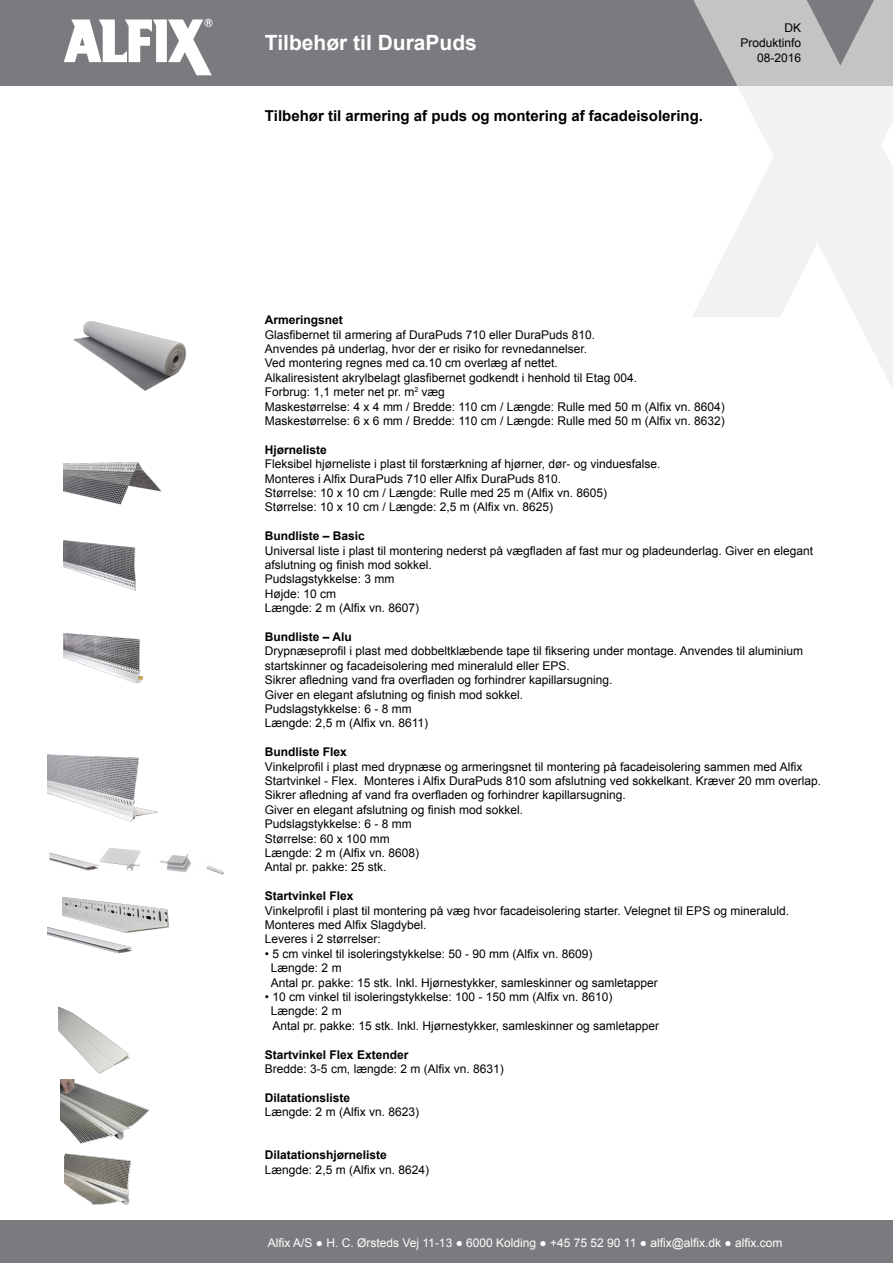
<style>
.page{position:relative;width:893px;height:1263px;background:#fff}
.page>*{position:absolute;margin:0;border:0;box-sizing:border-box;transform-origin:0 0}
.t1{font:700 21px "Arial";color:#fff}
.Brødtekst{font:700 15px "Arial";color:#000}
.Brødtekst-2{font:12px/14.4px "Arial";color:#000}
.Brødtekst-3{font:700 12px "Arial";color:#000}
.t2{font:12px "Arial";color:#fff}
</style>
<div class="page">
<div style="left:0;top:0;width:893px;height:85px;background:#7b7b7f"></div>
<div style="left:0;top:1220px;width:893px;height:43px;background:#7b7b7f"></div>
<svg style="left:691px;top:0;width:202px;height:388px"></svg>
<svg style="left:64px;top:19px;width:149px;height:56px"></svg>
<img style="left:73px;top:321px;width:114px;height:70px">
<img style="left:64px;top:540px;width:72px;height:51px">
<img style="left:59px;top:1007px;width:71px;height:83px">
<img style="left:61px;top:1079px;width:89px;height:60px">
<img style="left:64px;top:1139px;width:68px;height:66px">
<img style="left:64px;top:462px;width:98px;height:43px">
<img style="left:64px;top:633px;width:80px;height:50px">
<img style="left:63px;top:897px;width:106px;height:34px">
<img style="left:47px;top:906px;width:98px;height:48px">
<img style="left:47px;top:754px;width:111px;height:68px">
<img style="left:49px;top:849px;width:175px;height:26px">
<p class="t1" style="left:265px;top:29px;width:213px">Tilbehør til DuraPuds</p>
<p class="Brødtekst" style="left:265px;top:106px;width:440px">Tilbehør til armering af puds og montering af facadeisolering.</p>
<p class="Brødtekst-2" style="left:785px;top:21px;width:18px">DK</p>
<p class="Brødtekst-2" style="left:741px;top:36px;width:62px">Produktinfo</p>
<p class="Brødtekst-2" style="left:757px;top:51px;width:46px">08-2016</p>
<p class="Brødtekst-3" style="left:265px;top:312px;width:80px">Armeringsnet</p>
<p class="Brødtekst-2" style="left:265px;top:327px;width:332px">Glasfibernet til armering af DuraPuds 710 eller DuraPuds 810.</p>
<p class="Brødtekst-2" style="left:265px;top:342px;width:324px">Anvendes på underlag, hvor der er risiko for revnedannelser.</p>
<p class="Brødtekst-2" style="left:265px;top:356px;width:294px">Ved montering regnes med ca.10 cm overlæg af nettet.</p>
<p class="Brødtekst-2" style="left:265px;top:370px;width:374px">Alkaliresistent akrylbelagt glasfibernet godkendt i henhold til Etag 004.</p>
<p class="Brødtekst-2" style="left:265px;top:385px;width:181px">Forbrug: 1,1 meter net pr. m<sup>2</sup> væg</p>
<p class="Brødtekst-2" style="left:265px;top:399px;width:461px">Maskestørrelse: 4 x 4 mm / Bredde: 110 cm / Længde: Rulle med 50 m (Alfix vn. 8604)</p>
<p class="Brødtekst-2" style="left:265px;top:414px;width:461px">Maskestørrelse: 6 x 6 mm / Bredde: 110 cm / Længde: Rulle med 50 m (Alfix vn. 8632)</p>
<p class="Brødtekst-3" style="left:265px;top:441px;width:64px">Hjørneliste</p>
<p class="Brødtekst-2" style="left:265px;top:457px;width:397px">Fleksibel hjørneliste i plast til forstærkning af hjørner, dør- og vinduesfalse.</p>
<p class="Brødtekst-2" style="left:265px;top:471px;width:298px">Monteres i Alfix DuraPuds 710 eller Alfix DuraPuds 810.</p>
<p class="Brødtekst-2" style="left:265px;top:486px;width:344px">Størrelse: 10 x 10 cm / Længde: Rulle med 25 m (Alfix vn. 8605)</p>
<p class="Brødtekst-2" style="left:265px;top:500px;width:290px">Størrelse: 10 x 10 cm / Længde: 2,5 m (Alfix vn. 8625)</p>
<p class="Brødtekst-3" style="left:265px;top:528px;width:102px">Bundliste – Basic</p>
<p class="Brødtekst-2" style="left:265px;top:543px;width:550px">Universal liste i plast til montering nederst på vægfladen af fast mur og pladeunderlag. Giver en elegant afslutning og finish mod sokkel.</p>
<p class="Brødtekst-2" style="left:265px;top:572px;width:131px">Pudslagstykkelse: 3 mm</p>
<p class="Brødtekst-2" style="left:265px;top:586px;width:73px">Højde: 10 cm</p>
<p class="Brødtekst-2" style="left:265px;top:601px;width:156px">Længde: 2 m (Alfix vn. 8607)</p>
<p class="Brødtekst-3" style="left:265px;top:629px;width:88px">Bundliste – Alu</p>
<p class="Brødtekst-2" style="left:265px;top:644px;width:540px">Drypnæseprofil i plast med dobbeltklæbende tape til fiksering under montage. Anvendes til aluminium startskinner og facadeisolering med mineraluld eller EPS.</p>
<p class="Brødtekst-2" style="left:265px;top:673px;width:349px">Sikrer afledning vand fra overfladen og forhindrer kapillarsugning.</p>
<p class="Brødtekst-2" style="left:265px;top:687px;width:260px">Giver en elegant afslutning og finish mod sokkel.</p>
<p class="Brødtekst-2" style="left:265px;top:702px;width:148px">Pudslagstykkelse: 6 - 8 mm</p>
<p class="Brødtekst-2" style="left:265px;top:716px;width:165px">Længde: 2,5 m (Alfix vn. 8611)</p>
<p class="Brødtekst-3" style="left:265px;top:744px;width:84px">Bundliste Flex</p>
<p class="Brødtekst-2" style="left:265px;top:759px;width:558px">Vinkelprofil i plast med drypnæse og armeringsnet til montering på facadeisolering sammen med Alfix<br>Startvinkel - Flex. Monteres i Alfix DuraPuds 810 som afslutning ved sokkelkant. Kræver 20 mm overlap.</p>
<p class="Brødtekst-2" style="left:265px;top:788px;width:362px">Sikrer afledning af vand fra overfladen og forhindrer kapillarsugning.</p>
<p class="Brødtekst-2" style="left:265px;top:802px;width:260px">Giver en elegant afslutning og finish mod sokkel.</p>
<p class="Brødtekst-2" style="left:265px;top:817px;width:148px">Pudslagstykkelse: 6 - 8 mm</p>
<p class="Brødtekst-2" style="left:265px;top:831px;width:126px">Størrelse: 60 x 100 mm</p>
<p class="Brødtekst-2" style="left:265px;top:846px;width:156px">Længde: 2 m (Alfix vn. 8608)</p>
<p class="Brødtekst-2" style="left:265px;top:860px;width:123px">Antal pr. pakke: 25 stk.</p>
<p class="Brødtekst-3" style="left:265px;top:888px;width:90px">Startvinkel Flex</p>
<p class="Brødtekst-2" style="left:265px;top:903px;width:526px">Vinkelprofil i plast til montering på væg hvor facadeisolering starter. Velegnet til EPS og mineraluld.</p>
<p class="Brødtekst-2" style="left:265px;top:918px;width:163px">Monteres med Alfix Slagdybel.</p>
<p class="Brødtekst-2" style="left:265px;top:932px;width:118px">Leveres i 2 størrelser:</p>
<p class="Brødtekst-2" style="left:265px;top:946px;width:329px">• 5 cm vinkel til isoleringstykkelse: 50 - 90 mm (Alfix vn. 8609)</p>
<p class="Brødtekst-2" style="left:271px;top:961px;width:72px">Længde: 2 m</p>
<p class="Brødtekst-2" style="left:271px;top:975px;width:388px">Antal pr. pakke: 15 stk. Inkl. Hjørnestykker, samleskinner og samletapper</p>
<p class="Brødtekst-2" style="left:265px;top:990px;width:349px">• 10 cm vinkel til isoleringstykkelse: 100 - 150 mm (Alfix vn. 8610)</p>
<p class="Brødtekst-2" style="left:271px;top:1004px;width:72px">Længde: 2 m</p>
<p class="Brødtekst-2" style="left:272px;top:1018px;width:388px">Antal pr. pakke: 15 stk. Inkl. Hjørnestykker, samleskinner og samletapper</p>
<p class="Brødtekst-3" style="left:265px;top:1046px;width:145px">Startvinkel Flex Extender</p>
<p class="Brødtekst-2" style="left:265px;top:1062px;width:240px">Bredde: 3-5 cm, længde: 2 m (Alfix vn. 8631)</p>
<p class="Brødtekst-3" style="left:265px;top:1089px;width:87px">Dilatationsliste</p>
<p class="Brødtekst-2" style="left:265px;top:1105px;width:156px">Længde: 2 m (Alfix vn. 8623)</p>
<p class="Brødtekst-3" style="left:265px;top:1147px;width:124px">Dilatationshjørneliste</p>
<p class="Brødtekst-2" style="left:265px;top:1162px;width:166px">Længde: 2,5 m (Alfix vn. 8624)</p>
<p class="t2" style="left:268px;top:1235px;width:516px">Alfix A/S ● H. C. Ørsteds Vej 11-13 ● 6000 Kolding ● +45 75 52 90 11 ● alfix@alfix.dk ● alfix.com</p>
</div>
